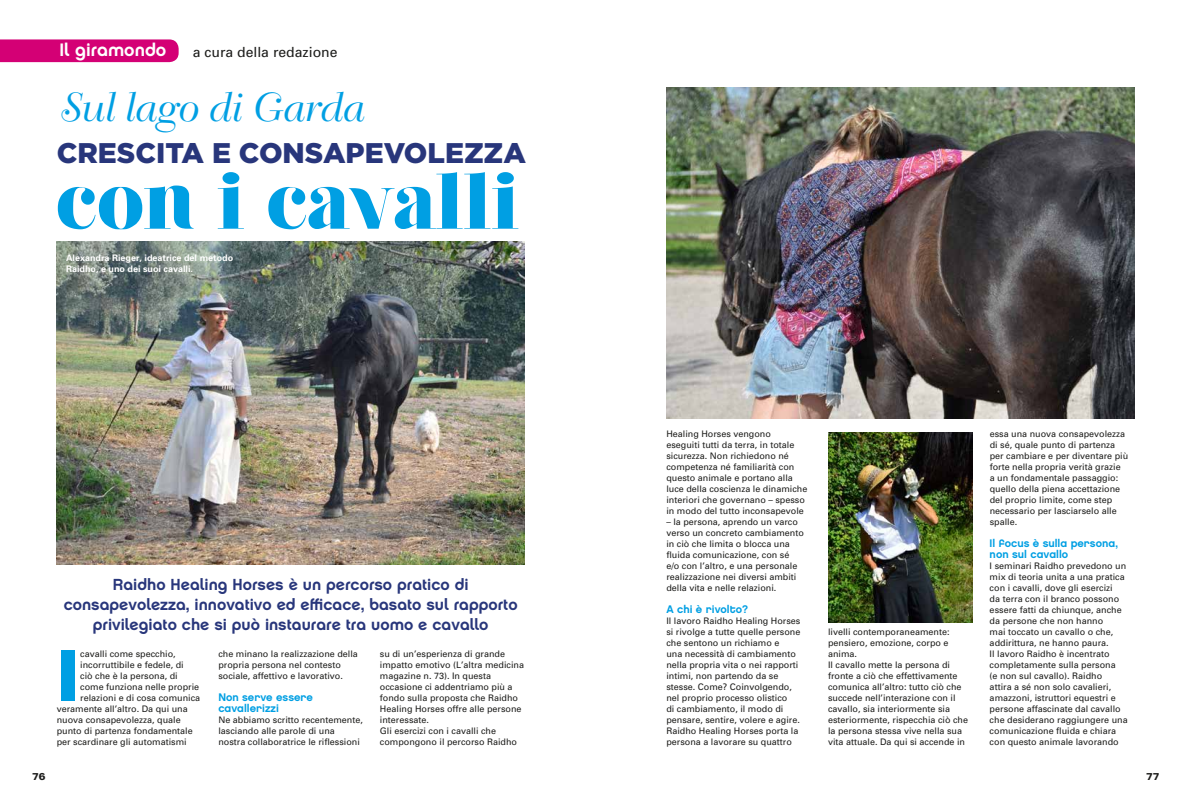
<style>
.page{position:relative;width:1191px;height:808px;background:#fff}
.page>*{position:absolute;margin:0;border:0;box-sizing:border-box;transform-origin:0 0}
.t1{font:900 78.5px "Nouvelle Vague";color:#009fe3;scale:.95 1}
.t2{font:900 71.9px "Gotham";color:#009fe3}
.t3{font:39.9px "Bellevue";color:#009fe3}
.t4{font:900 28.4px "Gotham";color:#28367b}
.t5{font:18px "Chalet New York Nineteen Seventy";color:#fff}
.t6{font:16px/20px "Chalet New York Nineteen Seventy";color:#28367b;text-align:center}
.t7{font:14px "Univers";color:#1d1d1b}
.t8{font:11px/11px "Chalet New York Nineteen Eighty";color:#009fe3}
.t9{font:900 10px "Univers";color:#1d1d1b}
.t10{font:9px/11px "Univers";color:#1d1d1b}
.t11{font:700 9px/11px "Univers";color:#fff}
.s1{font-family:"Chalet New York Nineteen Eighty"}
</style>
<div class="page">
<img style="left:57px;top:241px;width:467px;height:323px">
<img style="left:666px;top:88px;width:468px;height:330px">
<div style="left:0;top:39px;width:179px;height:23px;background:#d40075"></div>
<img style="left:828px;top:433px;width:144px;height:190px">
<h3 class="t5" style="left:60px;top:39px;width:108px">Il giramondo</h3>
<h3 class="t7" style="left:193px;top:44px;width:146px">a cura della redazione</h3>
<h3 class="t3" style="left:57px;top:85px;width:306px">Sul lago di Garda</h3>
<h1 class="t1" style="left:57px;top:159px;width:488px">con i cavalli</h1>
<h3 class="t4" style="left:57px;top:133px;width:471px">CRESCITA E CONSAPEVOLEZZA</h3>
<p class="t11" style="left:66px;top:252px;width:169px">Alexandra Rieger, ideatrice del metodo<br>Raidho, e uno dei suoi cavalli.</p>
<p class="t9" style="left:32px;top:770px;width:15px">76</p>
<h3 class="t6" style="left:64px;top:574px;width:455px"><span class="s1">R</span>aidho Healing Hor<span class="s1">s</span>e<span class="s1">s</span> è un percor<span class="s1">s</span>o pratico di con<span class="s1">s</span>apevolezza, innovativo ed efficace, ba<span class="s1">s</span>ato <span class="s1">s</span>ul rapporto privilegiato che <span class="s1">si</span> può in<span class="s1">s</span>taurare tra uomo e cavallo</h3>
<p class="t10" style="left:218px;top:648px;width:141px">che minano la realizzazione della propria persona nel contesto sociale, affettivo e lavorativo.</p>
<p class="t8" style="left:218px;top:692px;width:96px">Non serve essere cavallerizzi</p>
<p class="t10" style="left:218px;top:714px;width:146px">Ne abbiamo scritto recentemente, lasciando alle parole di una nostra collaboratrice le riflessioni</p>
<p class="t10" style="left:380px;top:648px;width:146px">su di un’esperienza di grande impatto emotivo (L’altra medicina magazine n. 73). In questa occasione ci addentriamo più a fondo sulla proposta che Raidho<br>Healing Horses offre alle persone interessate.<br>Gli esercizi con i cavalli che compongono il percorso Raidho</p>
<h2 class="t2" style="left:57px;top:626px;width:25px">I</h2>
<p class="t10" style="left:80px;top:648px;width:97px">cavalli come specchio,</p>
<p class="t10" style="left:80px;top:659px;width:105px">incorruttibile e fedele, di</p>
<p class="t10" style="left:80px;top:670px;width:99px">ciò che è la persona, di</p>
<p class="t10" style="left:80px;top:681px;width:121px">come funziona nelle proprie</p>
<p class="t10" style="left:80px;top:692px;width:122px">relazioni e di cosa comunica</p>
<p class="t10" style="left:57px;top:703px;width:133px">veramente all’altro. Da qui una</p>
<p class="t10" style="left:57px;top:714px;width:126px">nuova consapevolezza, quale</p>
<p class="t10" style="left:57px;top:725px;width:138px">punto di partenza fondamentale</p>
<p class="t10" style="left:57px;top:736px;width:132px">per scardinare gli automatismi</p>
<p class="t10" style="left:666px;top:428px;width:143px">Healing Horses vengono<br>eseguiti tutti da terra, in totale sicurezza. Non richiedono né competenza né familiarità con questo animale e portano alla luce della coscienza le dinamiche interiori che governano – spesso in modo del tutto inconsapevole</p>
<p class="t10" style="left:666px;top:516px;width:139px">– la persona, aprendo un varco verso un concreto cambiamento in ciò che limita o blocca una fluida comunicazione, con sé e/o con l’altro, e una personale realizzazione nei diversi ambiti della vita e nelle relazioni.</p>
<p class="t8" style="left:666px;top:604px;width:83px">A chi è rivolto?</p>
<p class="t10" style="left:666px;top:615px;width:136px">Il lavoro Raidho Healing Horses si rivolge a tutte quelle persone che sentono un richiamo e<br>una necessità di cambiamento nella propria vita o nei rapporti intimi, non partendo da se stesse. Come? Coinvolgendo, nel proprio processo olistico<br>di cambiamento, il modo di pensare, sentire, volere e agire.<br>Raidho Healing Horses porta la persona a lavorare su quattro</p>
<p class="t10" style="left:828px;top:626px;width:142px">livelli contemporaneamente: pensiero, emozione, corpo e anima.<br>Il cavallo mette la persona di fronte a ciò che effettivamente comunica all’altro: tutto ciò che succede nell’interazione con il cavallo, sia interiormente sia esteriormente, rispecchia ciò che la persona stessa vive nella sua vita attuale. Da qui si accende in</p>
<p class="t10" style="left:989px;top:428px;width:140px">essa una nuova consapevolezza di sé, quale punto di partenza per cambiare e per diventare più forte nella propria verità grazie<br>a un fondamentale passaggio: quello della piena accettazione del proprio limite, come step necessario per lasciarselo alle spalle.</p>
<p class="t8" style="left:989px;top:538px;width:130px">Il focus è sulla persona, non sul cavallo</p>
<p class="t10" style="left:989px;top:560px;width:140px">I seminari Raidho prevedono un mix di teoria unita a una pratica con i cavalli, dove gli esercizi<br>da terra con il branco possono essere fatti da chiunque, anche da persone che non hanno<br>mai toccato un cavallo o che, addirittura, ne hanno paura.<br>Il lavoro Raidho è incentrato completamente sulla persona<br>(e non sul cavallo). Raidho<br>attira a sé non solo cavalieri, amazzoni, istruttori equestri e persone affascinate dal cavallo che desiderano raggiungere una comunicazione fluida e chiara con questo animale lavorando</p>
<p class="t9" style="left:1146px;top:770px;width:15px">77</p>
</div>
